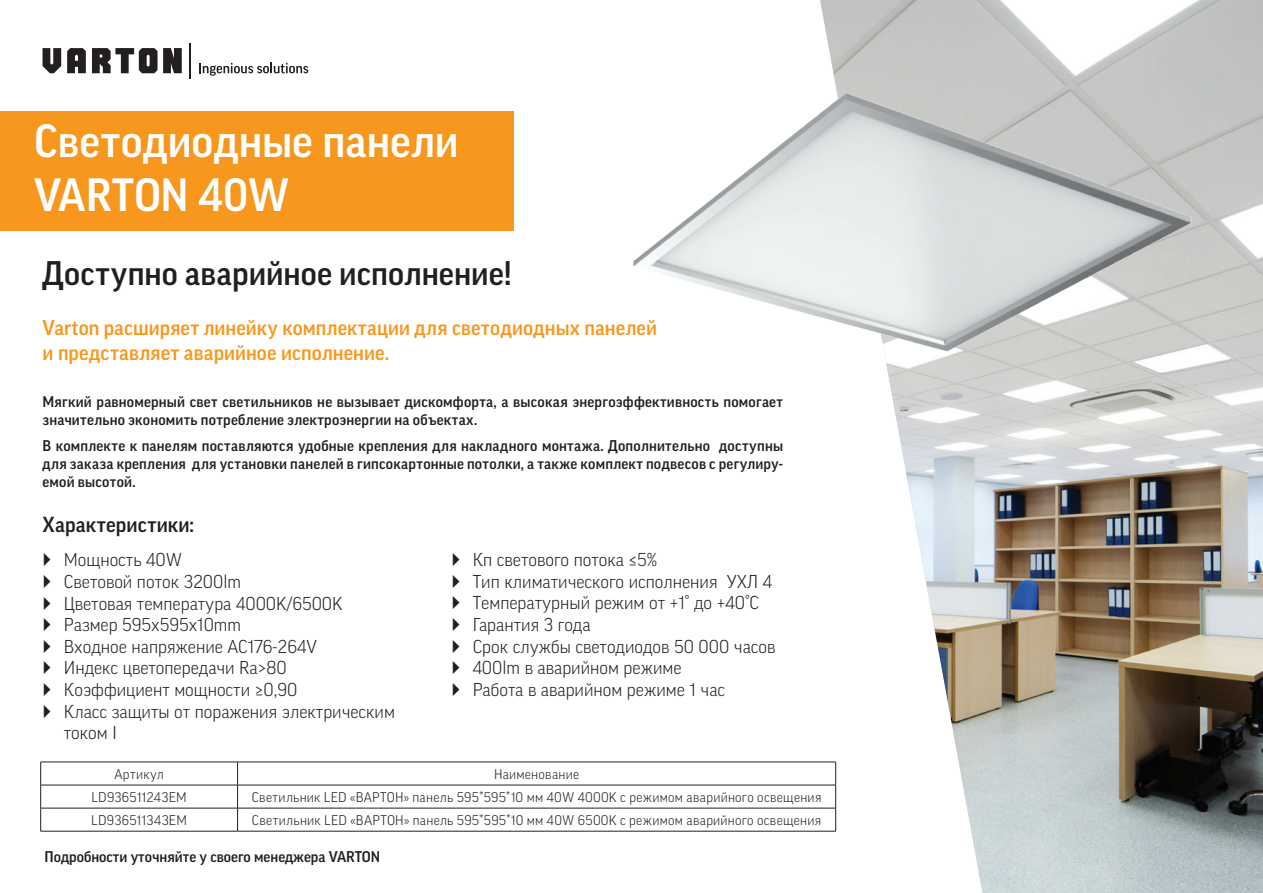
<style>
.page{position:relative;width:1263px;height:893px;background:#fff}
.page>*{position:absolute;margin:0;border:0;box-sizing:border-box;transform-origin:0 0}
.НОВИНКА_new{font:500 45px/54px "Good Pro";color:#fff}
.Заголовок_new{font:500 33px "Good Pro";color:#231f20}
.Подзаголовок_new{font:500 21px "Good Pro";letter-spacing:.01em;color:#231f20}
.Врезка_new{font:500 20.7px/24.8px "Good Pro";letter-spacing:.01em;color:#f7971d}
.t1{font:300 18px/21.6px "Good Pro";color:#231f20}
.Врезка_new-2{font:500 15px/18px "Good Pro";letter-spacing:.015em;color:#231f20}
.Сноска_new{font:500 15px "Good Pro";color:#231f20}
.Таблица_new{font:300 13.5px "Good Pro";letter-spacing:.02em;color:#231f20}
</style>
<div class="page">
<div style="left:0;top:111px;width:513px;height:120px;background:#f7971d"></div>
<svg style="left:43px;top:48px;width:139px;height:25px"></svg>
<hr style="left:190px;top:43px;width:1px;height:35px;background:#231f20">
<svg style="left:199px;top:63px;width:109px;height:13px"></svg>
<img style="left:820px;top:0;width:443px;height:893px">
<img style="left:633px;top:55px;width:589px;height:336px">
<hr style="left:40px;top:762px;width:198px;height:1px;background:#231f20">
<hr style="left:238px;top:762px;width:598px;height:1px;background:#231f20">
<hr style="left:40px;top:785px;width:198px;height:1px;background:#231f20">
<hr style="left:238px;top:785px;width:598px;height:1px;background:#231f20">
<hr style="left:40px;top:808px;width:198px;height:1px;background:#231f20">
<svg style="left:40px;top:762px;width:1px;height:69px"></svg>
<hr style="left:238px;top:808px;width:598px;height:1px;background:#231f20">
<svg style="left:237px;top:762px;width:1px;height:69px"></svg>
<svg style="left:835px;top:762px;width:1px;height:69px"></svg>
<hr style="left:40px;top:831px;width:198px;height:1px;background:#231f20">
<hr style="left:238px;top:831px;width:598px;height:1px;background:#231f20">
<p class="НОВИНКА_new" style="left:34px;top:113px;width:426px">Светодиодные панели<br>VARTON 40W</p>
<p class="Заголовок_new" style="left:43px;top:255px;width:471px">Доступно аварийное исполнение!</p>
<p class="Врезка_new" style="left:43px;top:316px;width:616px">Varton расширяет линейку комплектации для светодиодных панелей и представляет аварийное исполнение.</p>
<p class="Врезка_new-2" style="left:43px;top:392px;width:742px">Мягкий равномерный свет светильников не вызывает дискомфорта, а высокая энергоэффективность помогает значительно экономить потребление электроэнергии на объектах.</p>
<p class="Врезка_new-2" style="left:43px;top:437px;width:742px;text-align:justify">В комплекте к панелям поставляются удобные крепления для накладного монтажа. Дополнительно доступны для заказа крепления для установки панелей в гипсокартонные потолки, а также комплект подвесов с регулиру&shy;емой высотой.</p>
<p class="Подзаголовок_new" style="left:43px;top:513px;width:153px">Характеристики:</p>
<p class="t1" style="left:64px;top:549px;width:120px">Мощность 40W</p>
<p class="t1" style="left:64px;top:571px;width:179px">Световой поток 3200lm</p>
<p class="t1" style="left:64px;top:592px;width:280px">Цветовая температура 4000K/6500K</p>
<p class="t1" style="left:64px;top:614px;width:178px">Размер 595х595х10mm</p>
<p class="t1" style="left:64px;top:635px;width:254px">Входное напряжение AC176-264V</p>
<p class="t1" style="left:64px;top:657px;width:224px">Индекс цветопередачи Ra&gt;80</p>
<p class="t1" style="left:64px;top:679px;width:235px">Коэффициент мощности ≥0,90</p>
<p class="t1" style="left:64px;top:700px;width:333px">Класс защиты от поражения электрическим током I</p>
<p class="t1" style="left:473px;top:549px;width:186px">Кп светового потока ≤5%</p>
<p class="t1" style="left:473px;top:570px;width:301px">Тип климатического исполнения УХЛ 4</p>
<p class="t1" style="left:473px;top:592px;width:288px">Температурный режим от +1° до +40°С</p>
<p class="t1" style="left:473px;top:614px;width:119px">Гарантия 3 года</p>
<p class="t1" style="left:473px;top:635px;width:304px">Срок службы светодиодов 50 000 часов</p>
<p class="t1" style="left:473px;top:657px;width:210px">400lm в аварийном режиме</p>
<p class="t1" style="left:473px;top:678px;width:254px">Работа в аварийном режиме 1 час</p>
<p class="Таблица_new" style="left:114px;top:766px;width:51px">Артикул</p>
<p class="Таблица_new" style="left:494px;top:766px;width:87px">Наименование</p>
<p class="Таблица_new" style="left:91px;top:789px;width:97px">LD936511243EM</p>
<p class="Таблица_new" style="left:252px;top:789px;width:571px">Светильник LED «ВАРТОН» панель 595*595*10 мм 40W 4000K с режимом аварийного освещения</p>
<p class="Таблица_new" style="left:91px;top:813px;width:97px">LD936511343EM</p>
<p class="Таблица_new" style="left:252px;top:813px;width:571px">Светильник LED «ВАРТОН» панель 595*595*10 мм 40W 6500K с режимом аварийного освещения</p>
<p class="Сноска_new" style="left:45px;top:848px;width:337px">Подробности уточняйте у своего менеджера VARTON</p>
</div>
